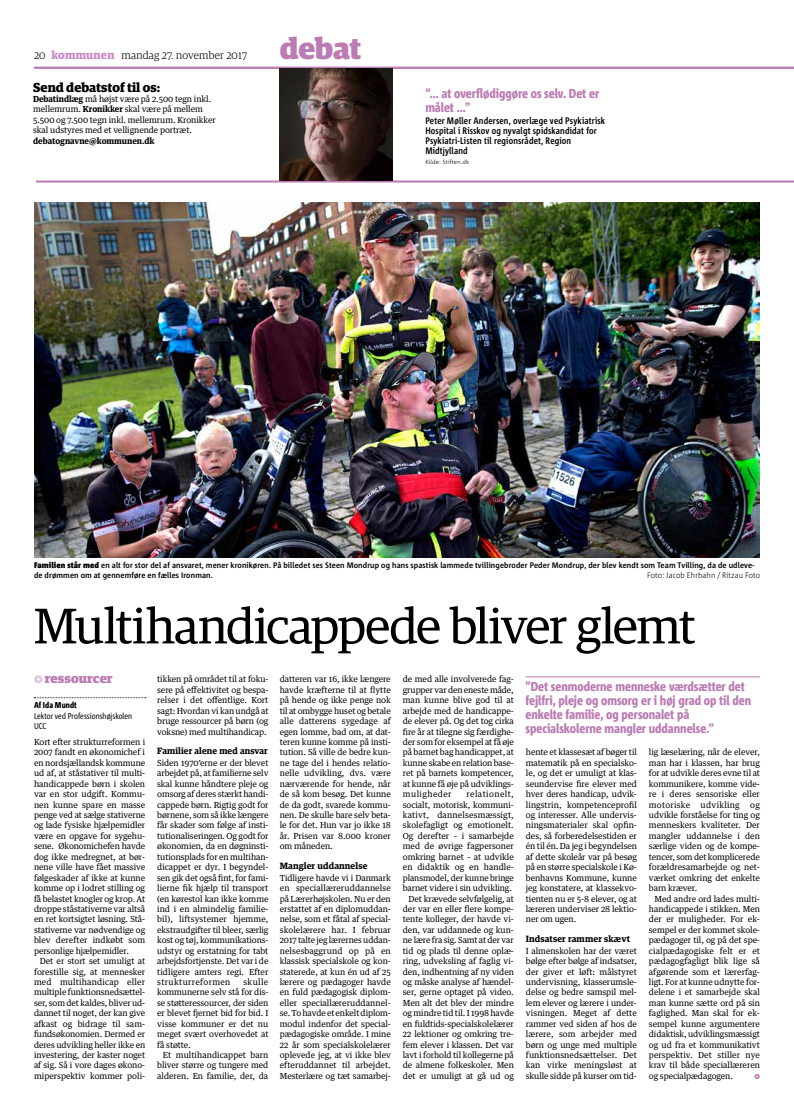
<style>
.page{position:relative;width:794px;height:1120px;background:#fff}
.page>*{position:absolute;margin:0;border:0;box-sizing:border-box;transform-origin:0 0}
.t1{font:50px "Guardian Egyp";letter-spacing:-.02em;color:#000}
.t2{font:900 30px "Guardian Egyp";letter-spacing:-.01em;color:#bb7cb3}
.t3{font:800 13px/14px "Corpid C1 s Cd";letter-spacing:-.005em;color:#bb7cb3}
.t4{font:700 13px "Guardian Egyp";color:#000}
.t5{font:900 13px "Guardian Egyp";color:#bb7cb3}
.t6{font:300 11px "Guardian Egyp";letter-spacing:.02em;color:#000}
.t7{font:700 9.5px/10px "Corpid C1 s Cd";letter-spacing:.015em;color:#000}
.t8{font:600 9.1px "Guardian Egyp";letter-spacing:.01em;color:#000}
.t9{font:8.6px/10.4px "Corpid C1 s Cd";letter-spacing:.005em;color:#000}
.t10{font:800 8.6px "Corpid C1 s Cd";letter-spacing:.01em;color:#000}
.t11{font:8.4px/10.4px "Guardian Text Egyp 2";letter-spacing:-.01em;color:#000;text-align:justify}
.t12{font:700 8.4px "Guardian Text Egyp 2";letter-spacing:-.01em;color:#000}
.t13{font:700 8.1px/9.9px "Corpid C1 s S Cd";letter-spacing:.015em;color:#000}
.t14{font:300 8.1px "Corpid C1 s S Cd";letter-spacing:.015em;color:#000}
.t15{font:300 6px "Corpid C1 s";letter-spacing:.01em;color:#000}
.s1{font-weight:700;font-size:11.5px;color:#c88cc8}
.s2{font-weight:700}
.s3{font-weight:900}
</style>
<div class="page">
<hr style="left:34px;top:67px;width:760px;height:2px;background:#bb7cb3">
<hr style="left:36px;top:180px;width:758px;height:2px;background:#bb7cb3">
<img style="left:280px;top:69px;width:112px;height:111px">
<svg style="left:34px;top:697px;width:112px;height:1px"></svg>
<img style="left:34px;top:202px;width:726px;height:355px">
<hr style="left:525px;top:676px;width:235px;height:1px;background:#bb7cb3">
<h3 class="t6" style="left:34px;top:48px;width:215px">20 <span class="s1">kommunen</span> mandag 27. november 2017</h3>
<h3 class="t4" style="left:33px;top:77px;width:128px">Send debatstof til os:</h3>
<p class="t11" style="left:33px;top:93px;width:184px;text-align:left"><span class="s2">Debatindlæg</span> må højst være på 2.500 tegn inkl. mellemrum. <span class="s2">Kronikker</span> skal være på mellem 5.500 og 7.500 tegn inkl. mellemrum. Kronikker skal udstyres med et vellignende portræt.</p>
<p class="t12" style="left:33px;top:135px;width:123px">debatognavne@kommunen.dk</p>
<h2 class="t2" style="left:280px;top:25px;width:83px">debat</h2>
<h3 class="t3" style="left:425px;top:86px;width:175px">“... at overflødiggøre os selv. Det er målet ...”</h3>
<p class="t7" style="left:425px;top:115px;width:181px">Peter Møller Andersen, overlæge ved Psykiatrisk Hospital i Risskov og nyvalgt spidskandidat for Psykiatri-Listen til regionsrådet, Region Midtjylland</p>
<p class="t15" style="left:425px;top:158px;width:45px">Kilde: Stiften.dk</p>
<p class="t13" style="left:34px;top:559px;width:722px"><span class="s3">Familien står med</span> en alt for stor del af ansvaret, mener kronikøren. På billedet ses Steen Mondrup og hans spastisk lammede tvillingebroder Peder Mondrup, der blev kendt som Team Tvilling, da de udleve&shy;de drømmen om at gennemføre en fælles Ironman.</p>
<p class="t14" style="left:647px;top:569px;width:114px">Foto: Jacob Ehrbahn / Ritzau Foto</p>
<h1 class="t1" style="left:34px;top:592px;width:663px">Multihandicappede bliver glemt</h1>
<h3 class="t5" style="left:45px;top:668px;width:69px">ressourcer</h3>
<p class="t10" style="left:34px;top:700px;width:44px">Af Ida Mundt</p>
<p class="t9" style="left:34px;top:710px;width:100px">Lektor ved Professionshøjskolen<br>UCC</p>
<p class="t11" style="left:34px;top:736px;width:113px">Kort efter strukturreformen i 2007 fandt en økonomichef i en nordsjællandsk kommune ud af, at ståstativer til multi&shy;handicappede børn i skolen var en stor udgift. Kommu&shy;nen kunne spare en masse penge ved at sælge stativerne og lade fysiske hjælpemidler være en opgave for sygehu&shy;sene. Økonomichefen havde dog ikke medregnet, at bør&shy;nene ville have fået massive følgeskader af ikke at kunne komme op i lodret stilling og få belastet knogler og krop. At droppe ståstativerne var altså en ret kortsigtet løsning. Stå&shy;stativerne var nødvendige og blev derefter indkøbt som personlige hjælpemidler.</p>
<p class="t11" style="left:34px;top:955px;width:113px;text-indent:6px">Det er stort set umuligt at forestille sig, at mennesker med multihandicap eller multiple funktionsnedsættel&shy;ser, som det kaldes, bliver ud&shy;dannet til noget, der kan give afkast og bidrage til sam&shy;fundsøkonomien. Dermed er deres udvikling heller ikke en investering, der kaster noget af sig. Så i vore dages økono&shy;miperspektiv kommer poli-</p>
<p class="t11" style="left:157px;top:673px;width:113px">tikken på området til at foku&shy;sere på effektivitet og bespa&shy;relser i det offentlige. Kort sagt: Hvordan vi kan undgå at bruge ressourcer på børn (og voksne) med multihandicap.</p>
<p class="t8" style="left:157px;top:744px;width:112px">Familier alene med ansvar</p>
<p class="t11" style="left:157px;top:757px;width:113px">Siden 1970’erne er der blevet arbejdet på, at familierne selv skal kunne håndtere pleje og omsorg af deres stærkt handi&shy;cappede børn. Rigtig godt for børnene, som så ikke længere får skader som følge af insti&shy;tutionaliseringen. Og godt for økonomien, da en døgninsti&shy;tutionsplads for en multihan&shy;dicappet er dyr. I begyndel&shy;sen gik det også fint, for fami&shy;lierne fik hjælp til transport (en kørestol kan ikke komme ind i en almindelig familie&shy;bil), liftsystemer hjemme, ekstraudgifter til bleer, særlig kost og tøj, kommunikations&shy;udstyr og erstatning for tabt arbejdsfortjenste. Det var i de tidligere amters regi. Efter strukturreformen</p>
<p class="t11" style="left:403px;top:673px;width:113px">de med alle involverede fag&shy;grupper var den eneste måde, man kunne blive god til at arbejde med de handicappe&shy;de elever på. Og det tog cirka fire år at tilegne sig færdighe&shy;der som for eksempel at få øje på barnet bag handicappet, at kunne skabe en relation base&shy;ret på barnets kompetencer, at kunne få øje på udviklings&shy;muligheder</p>
<p class="t11" style="left:280px;top:673px;width:113px">datteren var 16, ikke længere havde kræfterne til at flytte på hende og ikke penge nok til at ombygge huset og betale alle datterens sygedage af egen lomme, bad om, at dat&shy;teren kunne komme på insti&shy;tution. Så ville de bedre kun&shy;ne tage del i hendes relatio&shy;nelle udvikling, dvs. være nærværende for hende, når de så kom besøg. Det kunne de da godt, svarede kommu&shy;nen. De skulle bare selv beta&shy;le for det. Hun var jo ikke 18 år. Prisen var 8.000 kroner om måneden.</p>
<p class="t8" style="left:280px;top:859px;width:89px">Mangler uddannelse</p>
<p class="t11" style="left:280px;top:871px;width:113px">Tidligere havde vi i Danmark en speciallæreruddannelse på Lærerhøjskolen. Nu er den erstattet af en diplomuddan&shy;nelse, som et fåtal af special&shy;skolelærere har. I februar 2017 talte jeg lærernes uddan&shy;nelsesbaggrund op på en klassisk specialskole og kon&shy;staterede, at kun én ud af 25 lærere og pædagoger havde en fuld pædagogisk diplom&shy;eller speciallæreruddannel&shy;se. To havde et enkelt diplom&shy;modul indenfor det special&shy;pædagogiske område. I mine 22 år som specialskolelærer oplevede jeg, at vi ikke blev efteruddannet til arbejdet.<br>Mesterlære og tæt samarbej-</p>
<h3 class="t3" style="left:525px;top:679px;width:227px">”Det senmoderne menneske værdsætter det fejlfri, pleje og omsorg er i høj grad op til den enkelte familie, og personalet på specialskolerne mangler uddannelse.”</h3>
<p class="t11" style="left:649px;top:746px;width:113px">lig læselæring, når de elever, man har i klassen, har brug for at udvikle deres evne til at kommunikere, komme vide&shy;re i deres sensoriske eller motoriske udvikling og udvikle forståelse for ting og menneskers kvaliteter. Der mangler uddannelse i den særlige viden og de kompe&shy;tencer, som det komplicerede forældresamarbejde og net&shy;værket omkring det enkelte barn kræver.</p>
<p class="t11" style="left:649px;top:892px;width:113px;text-indent:6px">Med andre ord lades multi&shy;handicappede i stikken. Men der er muligheder. For ek&shy;sempel er der kommet skole&shy;pædagoger til, og på det spe&shy;cialpædagogiske felt er et pædagogfagligt blik lige så afgørende som et lærerfag&shy;ligt. For at kunne udnytte for&shy;delene i et samarbejde skal man kunne sætte ord på sin faglighed. Man skal for ek&shy;sempel kunne argumentere didaktisk, udviklingsmæssigt og ud fra et kommunikativt perspektiv. Det stiller nye krav til både speciallæreren og specialpædagogen.</p>
<p class="t11" style="left:526px;top:746px;width:113px">hente et klassesæt af bøger til matematik på en specialsko&shy;le, og det er umuligt at klas&shy;seundervise fire elever med hver deres handicap, udvik&shy;lingstrin, kompetenceprofil og interesser. Alle undervis&shy;ningsmaterialer skal opfin&shy;des, så forberedelsestiden er én til én. Da jeg i begyndelsen af dette skoleår var på besøg på en større specialskole i Kø&shy;benhavns Kommune, kunne jeg konstatere, at klassekvo&shy;tienten nu er 5-8 elever, og at læreren underviser 28 lektio&shy;ner om ugen.</p>
<p class="t8" style="left:526px;top:932px;width:106px">Indsatser rammer skævt</p>
<p class="t11" style="left:526px;top:944px;width:113px">I almenskolen har der været bølge efter bølge af indsatser, der giver et løft: målstyret undervisning, klasserumsle&shy;delse og bedre samspil mel&shy;lem elever og lærere i under&shy;visningen. Meget af dette rammer ved siden af hos de lærere, som arbejder med børn og unge med multiple funktionsnedsættelser. Det kan virke meningsløst at skulle sidde på kurser om tid-</p>
<p class="t11" style="left:403px;top:788px;width:113px;text-align:right">relationelt,<br>socialt, motorisk, kommuni&shy;kativt, dannelsesmæssigt, skolefagligt og emotionelt.<br>Og derefter – i samarbejde med de øvrige fagpersoner omkring barnet – at udvikle en didaktik og en handle&shy;plansmodel, der kunne bringe barnet videre i sin udvikling.<br>Det krævede selvfølgelig, at der var en eller flere kompe&shy;tente kolleger, der havde vi&shy;den, var uddannede og kun&shy;ne lære fra sig. Samt at der var tid og plads til denne oplæ&shy;ring, udveksling af faglig vi&shy;den, indhentning af ny viden og måske analyse af hændel&shy;ser, gerne optaget på video.<br>Men alt det blev der mindre og mindre tid til. I 1998 havde en fuldtids-specialskolelærer<br>22 lektioner og omkring tre&shy;fem elever i klassen. Det var lavt i forhold til kollegerne på de almene folkeskoler. Men det er umuligt at gå ud og</p>
<p class="t11" style="left:157px;top:976px;width:113px;text-indent:86px">skulle kommunerne selv stå for dis&shy;se støtteressourcer, der siden er blevet fjernet bid for bid. I visse kommuner er det nu meget svært overhovedet at få støtte.</p>
<p class="t11" style="left:157px;top:1049px;width:113px;text-indent:6px">Et multihandicappet barn bliver større og tungere med alderen. En familie, der, da</p>
</div>
